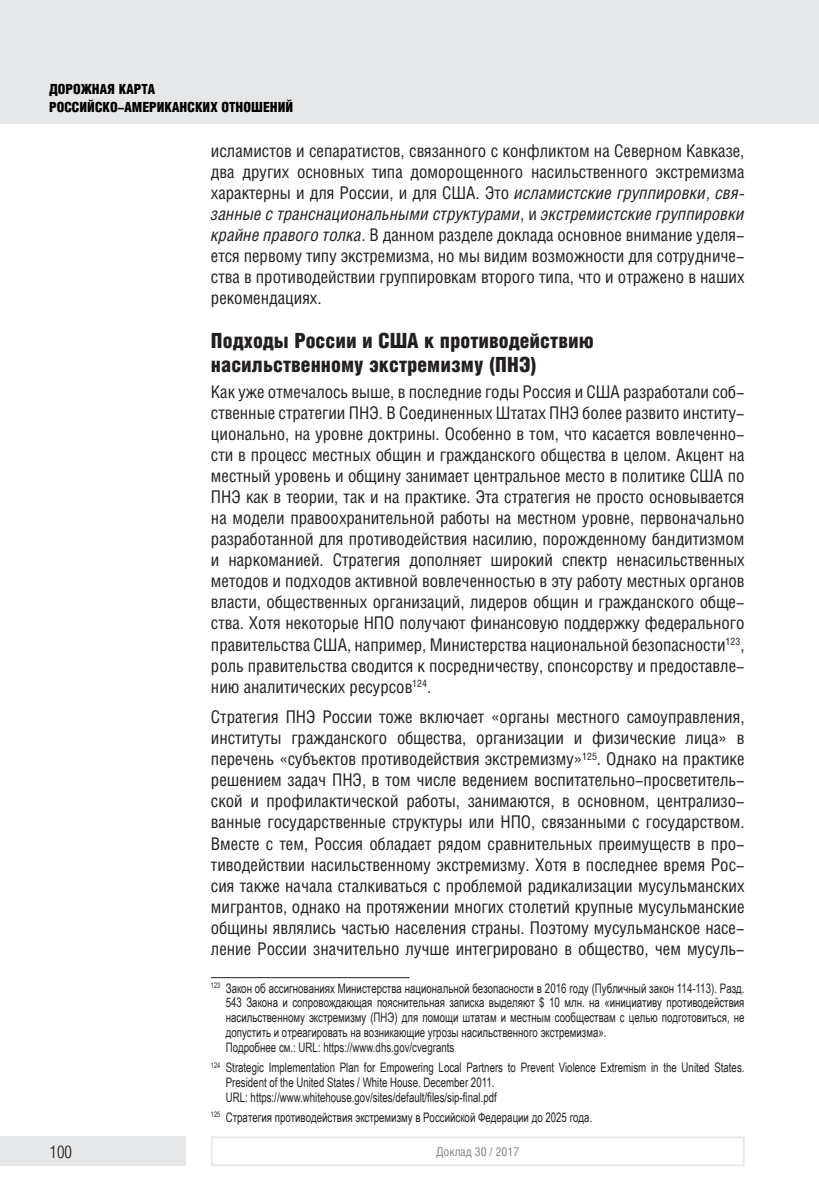
<style>
.page{position:relative;width:819px;height:1191px;background:#fff}
.page>*{position:absolute;margin:0;border:0;box-sizing:border-box;transform-origin:0 0}
.Подзаголовок{font:900 21px/24.5px "Helios Cond";color:#231f20}
.Основной_текст{font:17.5px/21px "Helios Cond";color:#231f20;text-align:justify}
.t1{font:300 17.5px "Helios Cond";color:#231f20}
.t2{font:900 14px/17.5px "Helios Cond";color:#000}
.Сноска_3_цифры{font:13.12px/14.9px "Arial Narrow";color:#231f20;text-align:justify;scale:.9 1}
.Сноска_http{font:13.12px "Arial Narrow";color:#231f20;scale:.9 1}
.t3{font:12.25px "Helios Cond";color:#808285}
.s1{font-style:italic}
</style>
<div class="page">
<div style="left:0;top:0;width:819px;height:124px;background:#e6e7e9"></div>
<div style="left:0;top:1136px;width:186px;height:30px;background:#e6e7e9"></div>
<div style="left:211px;top:1136px;width:533px;height:30px;border:2px solid #e6e7e9"></div>
<hr style="left:211px;top:977px;width:198px;height:1px;background:#231f20">
<p class="t2" style="left:49px;top:81px;width:246px">ДОРОЖНАЯ КАРТА<br>РОССИЙСКО-АМЕРИКАНСКИХ ОТНОШЕНИЙ</p>
<p class="Основной_текст" style="left:211px;top:140px;width:535px">исламистов и сепаратистов, связанного с конфликтом на Северном Кавказе, два других основных типа доморощенного насильственного экстремизма характерны и для России, и для США. Это <span class="s1">исламистские группировки, свя&shy;занные с транснациональными структурами</span>, и <span class="s1">экстремистские группировки крайне правого толка</span>. В данном разделе доклада основное внимание уделя&shy;ется первому типу экстремизма, но мы видим возможности для сотрудниче&shy;ства в противодействии группировкам второго типа, что и отражено в наших рекомендациях.</p>
<p class="Подзаголовок" style="left:211px;top:328px;width:384px">Подходы России и США к противодействию насильственному экстремизму (ПНЭ)</p>
<p class="Основной_текст" style="left:211px;top:382px;width:535px">Как уже отмечалось выше, в последние годы Россия и США разработали соб&shy;ственные стратегии ПНЭ. В Соединенных Штатах ПНЭ более развито институ&shy;ционально, на уровне доктрины. Особенно в том, что касается вовлеченно&shy;сти в процесс местных общин и гражданского общества в целом. Акцент на местный уровень и общину занимает центральное место в политике США по ПНЭ как в теории, так и на практике. Эта стратегия не просто основывается на модели правоохранительной работы на местном уровне, первоначально разработанной для противодействия насилию, порожденному бандитизмом и наркоманией. Стратегия дополняет широкий спектр ненасильственных методов и подходов активной вовлеченностью в эту работу местных органов власти, общественных организаций, лидеров общин и гражданского обще&shy;ства. Хотя некоторые НПО получают финансовую поддержку федерального правительства США, например, Министерства национальной безопасности<sup>123</sup>, роль правительства сводится к посредничеству, спонсорству и предоставле&shy;нию аналитических ресурсов<sup>124</sup>.</p>
<p class="Основной_текст" style="left:211px;top:707px;width:535px">Стратегия ПНЭ России тоже включает «органы местного самоуправления, институты гражданского общества, организации и физические лица» в перечень «субъектов противодействия экстремизму»<sup>125</sup>. Однако на практике решением задач ПНЭ, в том числе ведением воспитательно-просветитель&shy;ской и профилактической работы, занимаются, в основном, централизо&shy;ванные государственные структуры или НПО, связанными с государством.<br>Вместе с тем, Россия обладает рядом сравнительных преимуществ в про&shy;тиводействии насильственному экстремизму. Хотя в последнее время Рос&shy;сия также начала сталкиваться с проблемой радикализации мусульманских мигрантов, однако на протяжении многих столетий крупные мусульманские общины являлись частью населения страны. Поэтому мусульманское насе&shy;ление России значительно лучше интегрировано в общество, чем мусуль-</p>
<p class="Сноска_3_цифры" style="left:226px;top:980px;width:577px;text-indent:-15px"><sup>123</sup> Закон об ассигнованиях Министерства национальной безопасности в 2016 году (Публичный закон 114-113). Разд.<br>543 Закона и сопровождающая пояснительная записка выделяют $ 10 млн. на «инициативу противодействия насильственному экстремизму (ПНЭ) для помощи штатам и местным сообществам с целью подготовиться, не допустить и отреагировать на возникающие угрозы насильственного экстремизма».</p>
<p class="Сноска_http" style="left:226px;top:1037px;width:255px">Подробнее см.: URL: https://www.dhs.gov/cvegrants</p>
<p class="Сноска_3_цифры" style="left:226px;top:1059px;width:577px;text-indent:-15px"><sup>124</sup> Strategic Implementation Plan for Empowering Local Partners to Prevent Violence Extremism in the United States.<br>President of the United States / White House. December 2011.</p>
<p class="Сноска_http" style="left:226px;top:1087px;width:302px">URL: https://www.whitehouse.gov/sites/default/files/sip-final.pdf</p>
<p class="Сноска_3_цифры" style="left:211px;top:1109px;width:425px"><sup>125</sup> Стратегия противодействия экстремизму в Российской Федерации до 2025 года.</p>
<p class="t1" style="left:50px;top:1142px;width:24px">100</p>
<p class="t3" style="left:436px;top:1144px;width:84px">Доклад 30 / 2017</p>
</div>
